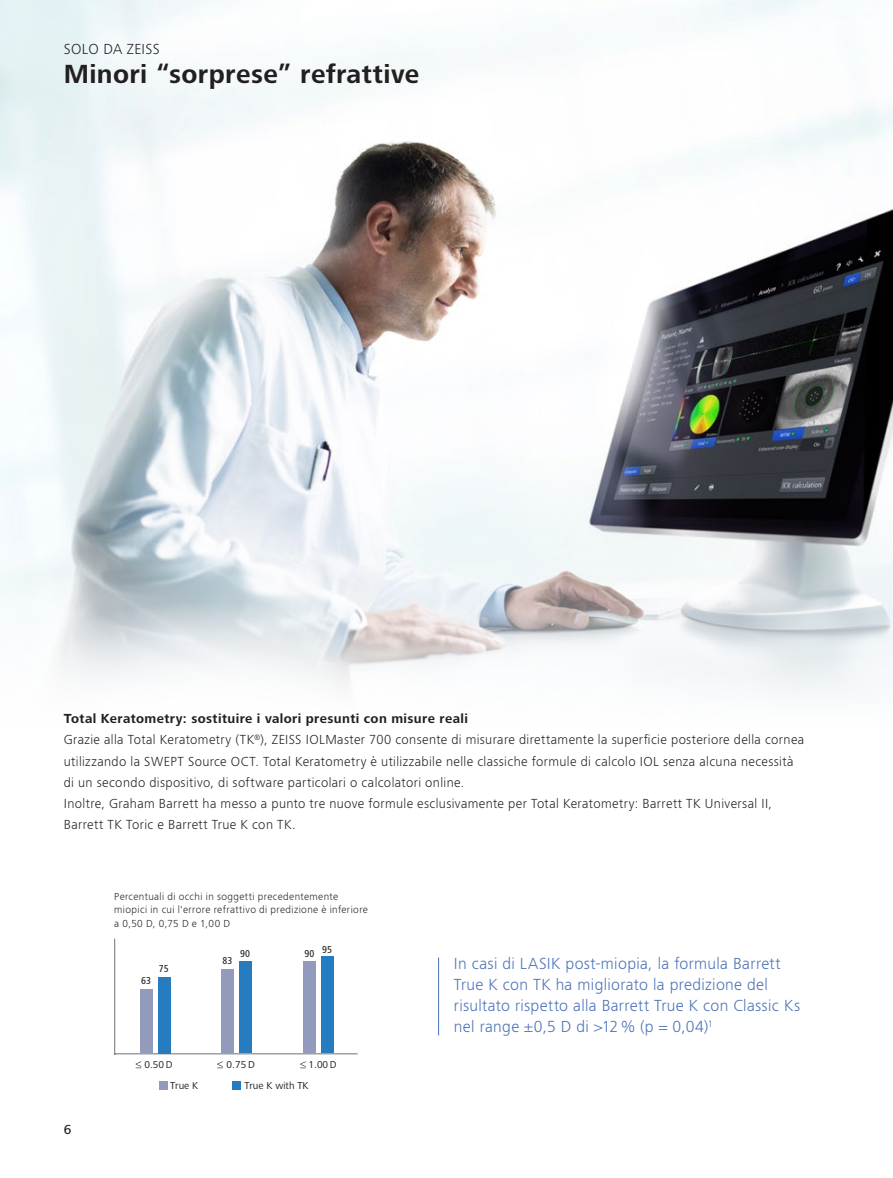
<style>
.page{position:relative;width:893px;height:1178px;background:#fff}
.page>*{position:absolute;margin:0;border:0;box-sizing:border-box;transform-origin:0 0}
.t1{font:700 27px "ZEISS Frutiger Next W1 G";letter-spacing:.015em;color:#231f20}
.t2{font:300 16.5px/21.1px "ZEISS Frutiger Next W1 G";letter-spacing:.02em;color:#486fb6}
.t3{font:300 15px "ZEISS Frutiger Next W1 G";letter-spacing:.02em;color:#231f20}
.t4{font:300 13.5px/21.1px "ZEISS Frutiger Next W1 G";letter-spacing:.03em;color:#231f20}
.t5{font:500 13.5px "ZEISS Frutiger Next W1 G";color:#231f20}
.t6{font:300 10.5px/13.5px "ZEISS Frutiger Next W1 G";letter-spacing:.035em;color:#231f20}
.t7{font:10.35px/20.7px "Zeiss Frutiger Next Pro";color:#231f20}
.t8{font:500 condensed 10.35px "Zeiss Frutiger Next Pro";color:#231f20}
.s1{font-weight:700}
</style>
<div class="page">
<img style="left:0;top:0;width:893px;height:526px">
<svg style="left:0;top:526px;width:893px;height:168px;fill:#eff5f7"></svg>
<svg style="left:0;top:601px;width:558px;height:489px"></svg>
<hr style="left:114px;top:1053px;width:244px;height:1px;background:#838489">
<hr style="left:114px;top:939px;width:1px;height:115px;background:#838489">
<div style="left:159px;top:1082px;width:9px;height:8px;background:#939bbc"></div>
<div style="left:233px;top:1082px;width:8px;height:8px;background:#267cc0"></div>
<div style="left:140px;top:989px;width:12px;height:64px;background:#939bbc"></div>
<div style="left:158px;top:977px;width:13px;height:76px;background:#267cc0"></div>
<div style="left:221px;top:969px;width:13px;height:84px;background:#939bbc"></div>
<div style="left:239px;top:962px;width:13px;height:91px;background:#267cc0"></div>
<div style="left:303px;top:962px;width:13px;height:91px;background:#939bbc"></div>
<div style="left:321px;top:956px;width:13px;height:97px;background:#267cc0"></div>
<svg style="left:136px;top:1061px;width:5px;height:7px"></svg>
<svg style="left:217px;top:1061px;width:6px;height:7px"></svg>
<svg style="left:300px;top:1061px;width:6px;height:7px"></svg>
<hr style="left:438px;top:957px;width:1px;height:78px;background:#486fb6">
<p class="t3" style="left:64px;top:39px;width:97px">SOLO DA ZEISS</p>
<h1 class="t1" style="left:64px;top:55px;width:357px">Minori “sorprese” refrattive</h1>
<p class="t4" style="left:64px;top:707px;width:742px"><span class="s1">Total Keratometry: sostituire i valori presunti con misure reali<br></span>Grazie alla Total Keratometry (TK<sup>®</sup>), ZEISS IOLMaster 700 consente di misurare direttamente la superficie posteriore della cornea utilizzando la SWEPT Source OCT. Total Keratometry è utilizzabile nelle classiche formule di calcolo IOL senza alcuna necessità di un secondo dispositivo, di software particolari o calcolatori online.<br>Inoltre, Graham Barrett ha messo a punto tre nuove formule esclusivamente per Total Keratometry: Barrett TK Universal II, Barrett TK Toric e Barrett True K con TK.</p>
<p class="t5" style="left:64px;top:1120px;width:9px">6</p>
<p class="t6" style="left:114px;top:889px;width:255px">Percentuali di occhi in soggetti precedentemente miopici in cui l'errore refrattivo di predizione è inferiore a 0,50 D, 0,75 D e 1,00 D</p>
<p class="t8" style="left:141px;top:974px;width:11px">63</p>
<p class="t8" style="left:159px;top:963px;width:11px">75</p>
<p class="t8" style="left:223px;top:955px;width:11px">83</p>
<p class="t8" style="left:240px;top:948px;width:11px">90</p>
<p class="t8" style="left:305px;top:948px;width:11px">90</p>
<p class="t8" style="left:322px;top:943px;width:11px">95</p>
<p class="t7" style="left:170px;top:1054px;width:30px;text-indent:-26px">0.50 D<br>True K</p>
<p class="t7" style="left:227px;top:1054px;width:30px">0.75 D</p>
<p class="t7" style="left:244px;top:1054px;width:94px;text-indent:64px">1.00 D<br>True K with TK</p>
<p class="t2" style="left:454px;top:952px;width:348px">In casi di LASIK post-miopia, la formula Barrett True K con TK ha migliorato la predizione del risultato rispetto alla Barrett True K con Classic Ks nel range ±0,5 D di &gt;12 % (p = 0,04)<sup>1</sup></p>
</div>
